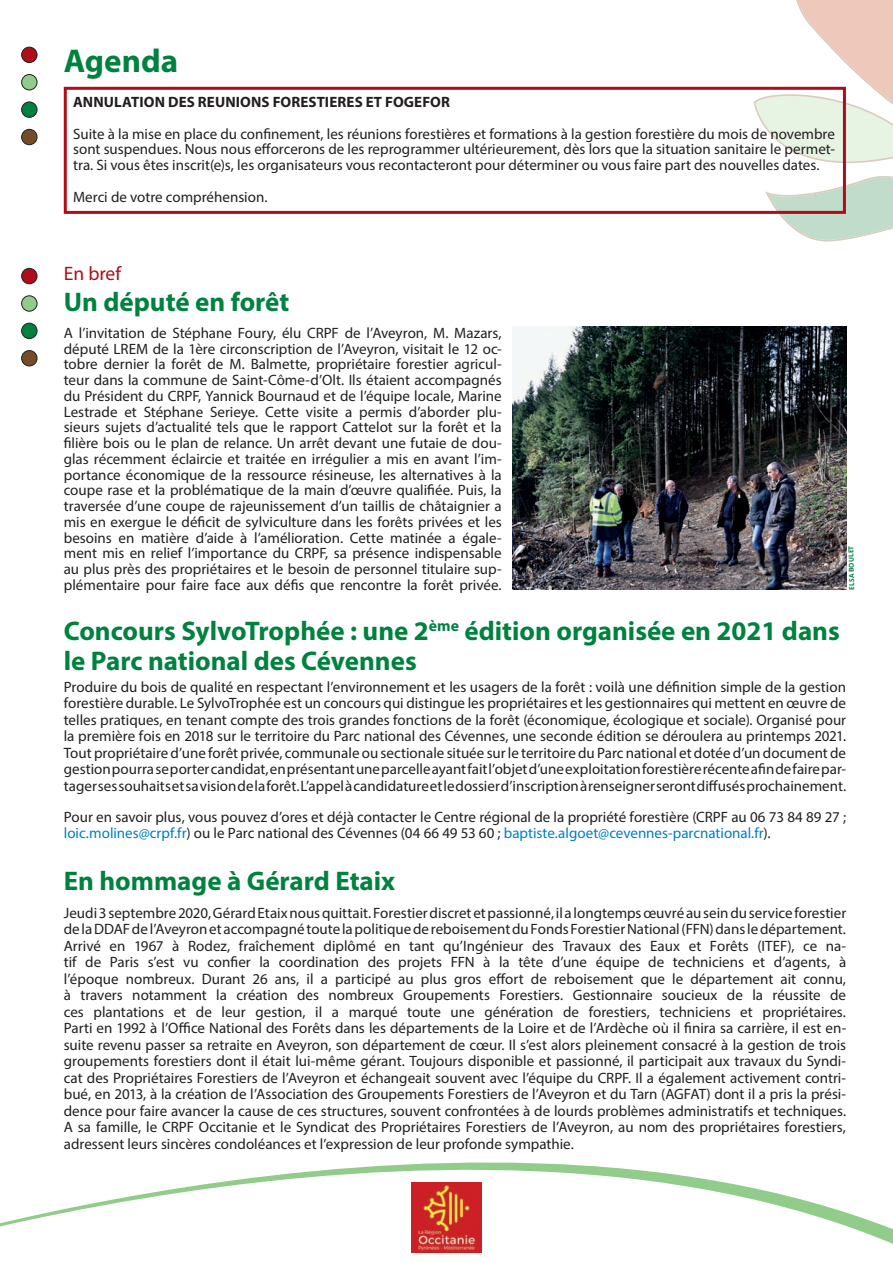
<style>
.page{position:relative;width:893px;height:1263px;background:#fff}
.page>*{position:absolute;margin:0;border:0;box-sizing:border-box;transform-origin:0 0}
.t1{font:700 33px "Myriad Pro";color:#00823f}
.t2{font:700 27px/30px "Myriad Pro";color:#00823f}
.t3{font:19.5px "Myriad Pro";color:#b00d1a}
.t4{font:15px/16.5px "Myriad Pro";color:#231f20;text-align:justify}
.t5{font:700 15px "Myriad Pro";letter-spacing:.005em;color:#231f20}
.t6{font:700 6.75px "Open Sans";color:#00823f}
.s1{color:#007ec5}
</style>
<div class="page">
<svg style="left:754px;top:0;width:139px;height:163px"></svg>
<svg style="left:765px;top:176px;width:128px;height:66px"></svg>
<svg style="left:0;top:1162px;width:893px;height:91px"></svg>
<img style="left:412px;top:1183px;width:69px;height:69px">
<div style="left:22px;top:47px;width:15px;height:16px;background:#b00d1a;border-radius:50%"></div>
<div style="left:21px;top:47px;width:16px;height:16px;border:1px solid #231f20;border-radius:50%"></div>
<div style="left:22px;top:75px;width:15px;height:15px;background:#91cc8a;border-radius:50%"></div>
<div style="left:21px;top:74px;width:16px;height:16px;border:1px solid #231f20;border-radius:50%"></div>
<div style="left:22px;top:102px;width:15px;height:15px;background:#00823f;border-radius:50%"></div>
<div style="left:21px;top:102px;width:16px;height:16px;border:1px solid #231f20;border-radius:50%"></div>
<div style="left:22px;top:129px;width:15px;height:16px;background:#744c28;border-radius:50%"></div>
<div style="left:21px;top:129px;width:16px;height:16px;border:1px solid #231f20;border-radius:50%"></div>
<div style="left:22px;top:268px;width:15px;height:16px;background:#b00d1a;border-radius:50%"></div>
<div style="left:21px;top:268px;width:16px;height:16px;border:1px solid #231f20;border-radius:50%"></div>
<div style="left:22px;top:296px;width:15px;height:15px;background:#91cc8a;border-radius:50%"></div>
<div style="left:21px;top:295px;width:16px;height:17px;border:1px solid #231f20;border-radius:50%"></div>
<div style="left:22px;top:323px;width:15px;height:16px;background:#00823f;border-radius:50%"></div>
<div style="left:21px;top:323px;width:16px;height:16px;border:1px solid #231f20;border-radius:50%"></div>
<div style="left:22px;top:351px;width:15px;height:15px;background:#744c28;border-radius:50%"></div>
<div style="left:21px;top:350px;width:16px;height:16px;border:1px solid #231f20;border-radius:50%"></div>
<img style="left:512px;top:327px;width:334px;height:263px">
<div style="left:64px;top:87px;width:782px;height:127px;border:3px solid #b00d1a"></div>
<h1 class="t1" style="left:64px;top:39px;width:116px">Agenda</h1>
<p class="t5" style="left:73px;top:92px;width:378px">ANNULATION DES REUNIONS FORESTIERES ET FOGEFOR</p>
<p class="t4" style="left:73px;top:126px;width:763px;line-height:15.8px">Suite à la mise en place du confinement, les réunions forestières et formations à la gestion forestière du mois de novembre sont suspendues. Nous nous efforcerons de les reprogrammer ultérieurement, dès lors que la situation sanitaire le permet&shy;tra. Si vous êtes inscrit(e)s, les organisateurs vous recontacteront pour déterminer ou vous faire part des nouvelles dates.</p>
<p class="t4" style="left:73px;top:188px;width:196px">Merci de votre compréhension.</p>
<h3 class="t3" style="left:64px;top:261px;width:59px">En bref</h3>
<h2 class="t2" style="left:64px;top:286px;width:227px">Un député en forêt</h2>
<p class="t4" style="left:64px;top:325px;width:440px;line-height:15.8px">A l’invitation de Stéphane Foury, élu CRPF de l’Aveyron, M. Mazars, député LREM de la 1ère circonscription de l’Aveyron, visitait le 12 oc&shy;tobre dernier la forêt de M. Balmette, propriétaire forestier agricul&shy;teur dans la commune de Saint-Côme-d’Olt. Ils étaient accompagnés du Président du CRPF, Yannick Bournaud et de l’équipe locale, Marine Lestrade et Stéphane Serieye. Cette visite a permis d’aborder plu&shy;sieurs sujets d’actualité tels que le rapport Cattelot sur la forêt et la filière bois ou le plan de relance. Un arrêt devant une futaie de dou&shy;glas récemment éclaircie et traitée en irrégulier a mis en avant l’im&shy;portance économique de la ressource résineuse, les alternatives à la coupe rase et la problématique de la main d’œuvre qualifiée. Puis, la traversée d’une coupe de rajeunissement d’un taillis de châtaignier a mis en exergue le déficit de sylviculture dans les forêts privées et les besoins en matière d’aide à l’amélioration. Cette matinée a égale&shy;ment mis en relief l’importance du CRPF, sa présence indispensable au plus près des propriétaires et le besoin de personnel titulaire sup&shy;plémentaire pour faire face aux défis que rencontre la forêt privée.</p>
<h2 class="t2" style="left:64px;top:615px;width:778px">Concours SylvoTrophée : une 2<sup>ème</sup> édition organisée en 2021 dans le Parc national des Cévennes</h2>
<p class="t6" style="left:847px;top:590px;width:45px;rotate:-91deg">ELSA BOULET</p>
<p class="t4" style="left:64px;top:678px;width:784px">Produire du bois de qualité en respectant l’environnement et les usagers de la forêt : voilà une définition simple de la gestion forestière durable. Le SylvoTrophée est un concours qui distingue les propriétaires et les gestionnaires qui mettent en œuvre de telles pratiques, en tenant compte des trois grandes fonctions de la forêt (économique, écologique et sociale). Organisé pour la première fois en 2018 sur le territoire du Parc national des Cévennes, une seconde édition se déroulera au printemps 2021.<br>Tout propriétaire d’une forêt privée, communale ou sectionale située sur le territoire du Parc national et dotée d’un document de gestion pourra se porter candidat, en présentant une parcelle ayant fait l’objet d’une exploitation forestière récente afin de faire par&shy;tager ses souhaits et sa vision de la forêt. L’appel à candidature et le dossier d’inscription à renseigner seront diffusés prochainement.</p>
<p class="t4" style="left:64px;top:809px;width:784px;line-height:15.8px">Pour en savoir plus, vous pouvez d’ores et déjà contacter le Centre régional de la propriété forestière (CRPF au 06 73 84 89 27 ; <span class="s1">loic.molines@crpf.fr</span>) ou le Parc national des Cévennes (04 66 49 53 60 ; <span class="s1">baptiste.algoet@cevennes-parcnational.fr</span>).</p>
<h2 class="t2" style="left:64px;top:865px;width:333px">En hommage à Gérard Etaix</h2>
<p class="t4" style="left:64px;top:904px;width:784px">Jeudi 3 septembre 2020, Gérard Etaix nous quittait. Forestier discret et passionné, il a longtemps œuvré au sein du service forestier de la DDAF de l’Aveyron et accompagné toute la politique de reboisement du Fonds Forestier National (FFN) dans le département.<br>Arrivé en 1967 à Rodez, fraîchement diplômé en tant qu’Ingénieur des Travaux des Eaux et Forêts (ITEF), ce na&shy;tif de Paris s’est vu confier la coordination des projets FFN à la tête d’une équipe de techniciens et d’agents, à l’époque nombreux. Durant 26 ans, il a participé au plus gros effort de reboisement que le département ait connu, à travers notamment la création des nombreux Groupements Forestiers. Gestionnaire soucieux de la réussite de ces plantations et de leur gestion, il a marqué toute une génération de forestiers, techniciens et propriétaires.<br>Parti en 1992 à l’Office National des Forêts dans les départements de la Loire et de l’Ardèche où il finira sa carrière, il est en&shy;suite revenu passer sa retraite en Aveyron, son département de cœur. Il s’est alors pleinement consacré à la gestion de trois groupements forestiers dont il était lui-même gérant. Toujours disponible et passionné, il participait aux travaux du Syndi&shy;cat des Propriétaires Forestiers de l’Aveyron et échangeait souvent avec l’équipe du CRPF. Il a également activement contri&shy;bué, en 2013, à la création de l’Association des Groupements Forestiers de l’Aveyron et du Tarn (AGFAT) dont il a pris la prési&shy;dence pour faire avancer la cause de ces structures, souvent confrontées à de lourds problèmes administratifs et techniques.<br>A sa famille, le CRPF Occitanie et le Syndicat des Propriétaires Forestiers de l’Aveyron, au nom des propriétaires forestiers, adressent leurs sincères condoléances et l’expression de leur profonde sympathie.</p>
</div>
